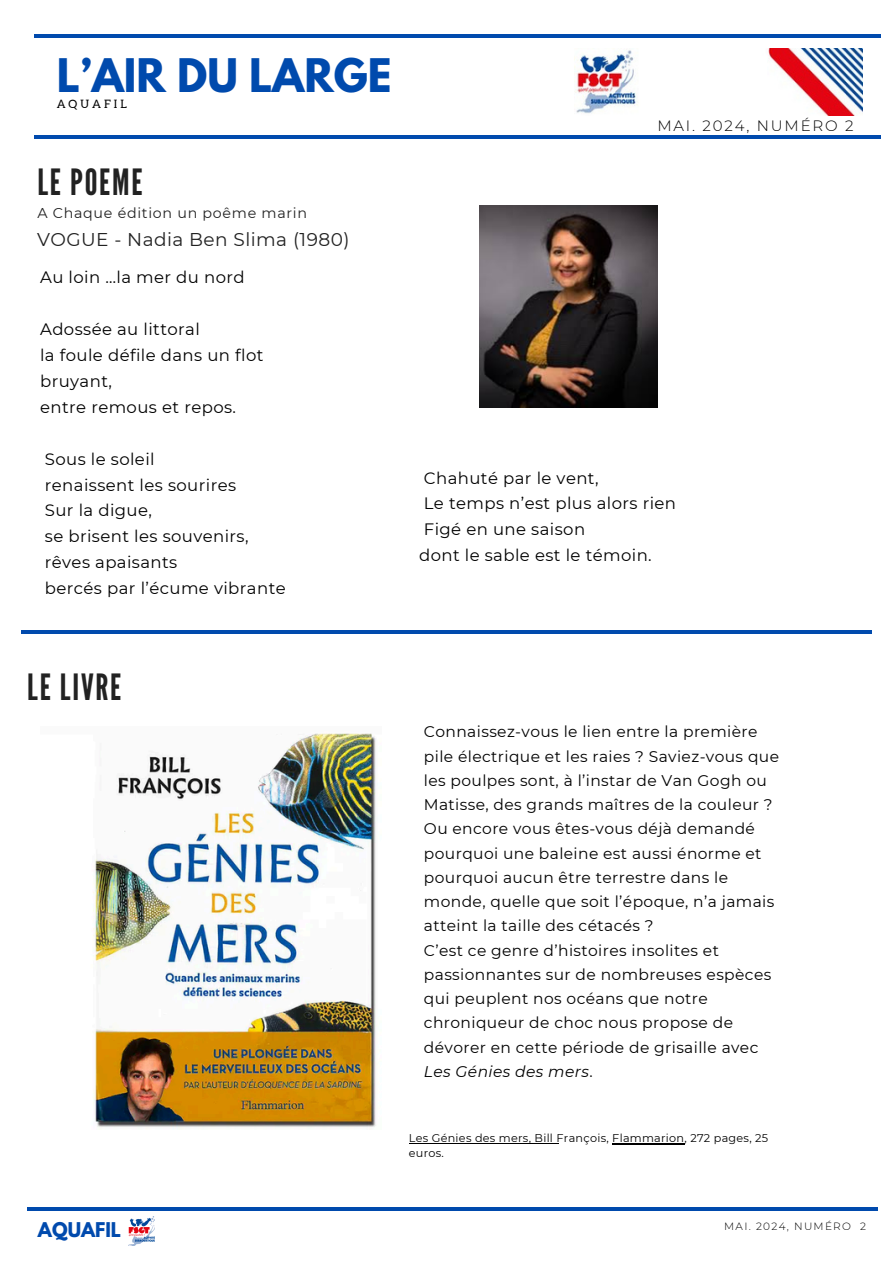
<style>
.page{position:relative;width:894px;height:1264px;background:#fff}
.page>*{position:absolute;margin:0;border:0;box-sizing:border-box;transform-origin:0 0}
.t1{font:700 40.95px "League Spartan";color:#004aad}
.t2{font:36.15px "League Gothic";letter-spacing:.05em;color:#222}
.t3{font:18.45px "Montserrat";letter-spacing:.025em;color:#222}
.t4{font:700 18px "League Spartan";color:#004aad}
.t5{font:16.5px/25.8px "Montserrat";letter-spacing:.025em;color:#000}
.t6{font:15.45px/24.3px "Montserrat";letter-spacing:.025em;color:#000}
.t7{font:300 15px "Montserrat";letter-spacing:.12em;color:#000}
.t8{font:14.25px "Montserrat";letter-spacing:.05em;color:#222}
.t9{font:11.55px "Aleo";letter-spacing:.26em;color:#000}
.t10{font:11.25px/14.7px "Montserrat";letter-spacing:.025em;color:#000}
.t11{font:300 10.5px "Montserrat";letter-spacing:.12em;color:#000}
.s1{font-style:italic}
</style>
<div class="page">
<hr style="left:22px;top:630px;width:849px;height:3px;background:#004aad">
<hr style="left:34px;top:34px;width:846px;height:3px;background:#004aad">
<hr style="left:34px;top:135px;width:846px;height:4px;background:#004aad">
<hr style="left:27px;top:1207px;width:850px;height:3px;background:#004aad">
<hr style="left:408px;top:1143px;width:150px;height:1px;background:#000">
<img style="left:128px;top:1216px;width:26px;height:29px">
<img style="left:574px;top:49px;width:288px;height:66px">
<img style="left:479px;top:206px;width:178px;height:201px">
<img style="left:93px;top:733px;width:283px;height:395px">
<hr style="left:612px;top:1143px;width:72px;height:1px;background:#000">
<p class="t1" style="left:57px;top:55px;width:336px">L’AIR DU LARGE</p>
<p class="t9" style="left:57px;top:97px;width:72px">AQUAFIL</p>
<h6 class="t2" style="left:37px;top:162px;width:107px">LE POEME</h6>
<h6 class="t3" style="left:37px;top:228px;width:314px">VOGUE - Nadia Ben Slima (1980)</h6>
<p class="t8" style="left:37px;top:204px;width:271px">A Chaque édition un poême marin</p>
<p class="t5" style="left:40px;top:264px;width:206px">Au loin …la mer du nord</p>
<h3 class="t5" style="left:40px;top:316px;width:225px">Adossée au littoral<br>la foule défile dans un flot bruyant,<br>entre remous et repos.</h3>
<p class="t5" style="left:45px;top:446px;width:242px">Sous le soleil<br>renaissent les sourires<br>Sur la digue,<br>se brisent les souvenirs, rêves apaisants<br>bercés par l’écume vibrante</p>
<p class="t7" style="left:657px;top:117px;width:198px">MAI. 2024, NUMÉRO 2</p>
<p class="t5" style="left:419px;top:465px;width:258px">Chahuté par le vent,<br>Le temps n’est plus alors rien<br>Figé en une saison<br>dont le sable est le témoin.</p>
<h4 class="t2" style="left:27px;top:666px;width:96px">LE LIVRE</h4>
<h2 class="t4" style="left:38px;top:1220px;width:85px">AQUAFIL</h2>
<h6 class="t6" style="left:424px;top:719px;width:356px">Connaissez-vous le lien entre la première pile électrique et les raies ? Saviez-vous que les poulpes sont, à l’instar de Van Gogh ou Matisse, des grands maîtres de la couleur ?<br>Ou encore vous êtes-vous déjà demandé pourquoi une baleine est aussi énorme et pourquoi aucun être terrestre dans le monde, quelle que soit l’époque, n’a jamais atteint la taille des cétacés ?<br>C’est ce genre d’histoires insolites et passionnantes sur de nombreuses espèces qui peuplent nos océans que notre chroniqueur de choc nous propose de dévorer en cette période de grisaille avec <span class="s1">Les Génies des mers</span>.</h6>
<h6 class="t10" style="left:408px;top:1130px;width:361px">Les Génies des mers, Bill François, Flammarion, 272 pages, 25 euros.</h6>
<h6 class="t11" style="left:724px;top:1220px;width:143px">MAI. 2024, NUMÉRO 2</h6>
</div>
